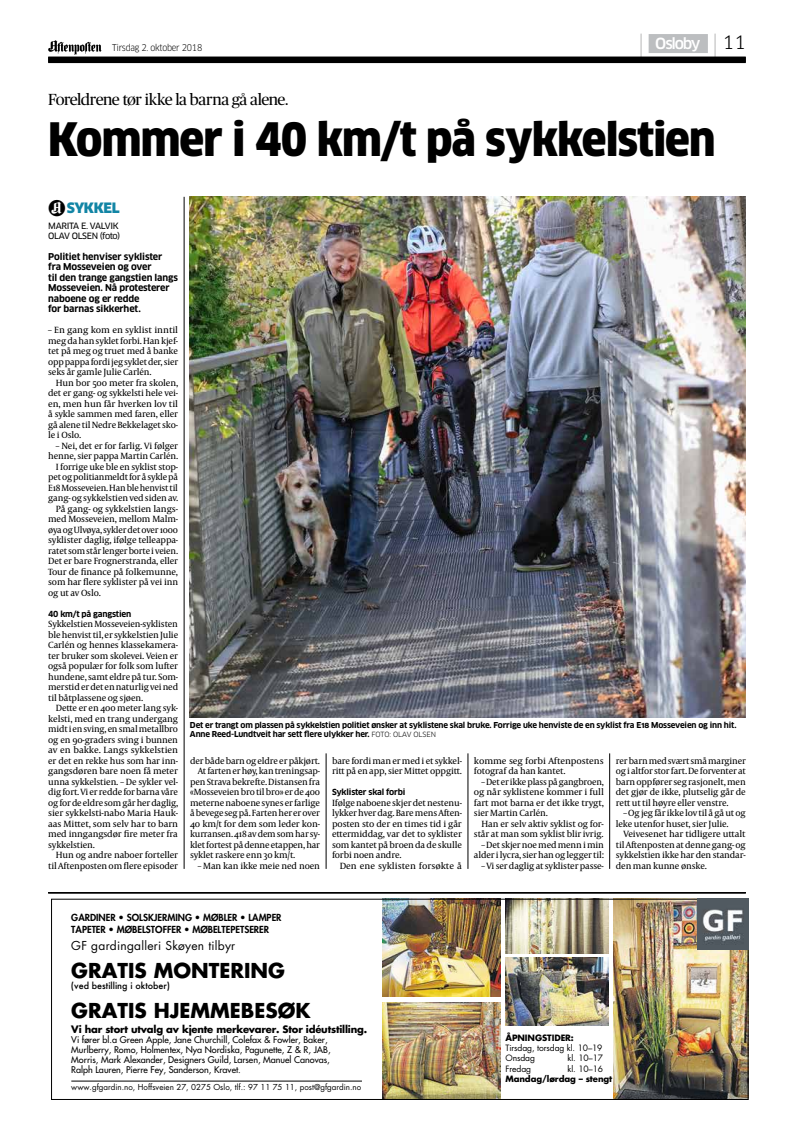
<style>
.page{position:relative;width:794px;height:1134px;background:#fff}
.page>*{position:absolute;margin:0;border:0;box-sizing:border-box;transform-origin:0 0}
.t1{font:900 45px "Clan OT Narr";letter-spacing:-.02em;color:#000}
.t2{font:700 20px "Futura Std";color:#000}
.t3{font:16px "Publico Headline";letter-spacing:-.035em;color:#000}
.t4{font:500 15px "Clan OT";letter-spacing:-.085em;color:#fff}
.t5{font:900 14px "Clan OT";letter-spacing:-.03em;color:#1285a5}
.t6{font:12px "Futura Std";letter-spacing:.02em;color:#000}
.t7{font:700 10px "Futura Std";letter-spacing:-.02em;color:#000}
.t8{font:500 10px "Futura Std";color:#000}
.t9{font:800 9.5px/12px "Futura Std";color:#000}
.t10{font:9.2px/10.5px "Capitolium News 2";letter-spacing:-.015em;color:#000;text-align:justify}
.t11{font:700 9.2px/10.5px "Clan OT";letter-spacing:-.015em;color:#000}
.t12{font:500 9px/10px "Futura Std";color:#000}
.t13{font:500 9px "Futura";color:#000}
.t14{font:9px "Clan OT Narr";letter-spacing:-.03em;color:#000}
.t15{font:8.5px/10.2px "Futura Std";letter-spacing:-.01em;color:#000}
.t16{font:700 8.5px "Futura Std";letter-spacing:-.01em;color:#000}
.t17{font:8.5px/10.5px "Clan OT News";letter-spacing:-.04em;color:#000}
.t18{font:700 8.2px "Clan OT";letter-spacing:-.02em;color:#000}
.t19{font:700 8px/9px "Clan OT";letter-spacing:-.02em;color:#000}
.t20{font:8px "Futura Std";color:#000}
.s1{font-family:"Clan OT Comp";font-weight:100;font-size:25px;color:#000}
.s2{font-weight:400;font-size:18px;color:#000}
.s3{font-family:"M Pi";font-weight:400;font-size:21px;color:#000}
.s4{font-weight:400;font-size:7px}
</style>
<div class="page">
<svg style="left:48px;top:40px;width:54px;height:15px"></svg>
<div style="left:48px;top:57px;width:698px;height:6px;background:#000"></div>
<div style="left:648px;top:34px;width:60px;height:19px;background:#bcbec0"></div>
<hr style="left:71px;top:1081px;width:291px;height:1px;background:#000">
<img style="left:383px;top:901px;width:117px;height:95px">
<img style="left:383px;top:1002px;width:117px;height:96px">
<img style="left:506px;top:901px;width:102px;height:52px">
<img style="left:506px;top:958px;width:102px;height:68px">
<img style="left:614px;top:901px;width:132px;height:197px">
<div style="left:51px;top:899px;width:697px;height:201px;border:1px solid #000"></div>
<img style="left:698px;top:899px;width:50px;height:50px">
<img style="left:190px;top:197px;width:556px;height:520px">
<hr style="left:184px;top:197px;width:1px;height:672px;background:#000">
<hr style="left:326px;top:753px;width:1px;height:116px;background:#000">
<hr style="left:468px;top:753px;width:1px;height:116px;background:#000">
<hr style="left:609px;top:753px;width:1px;height:116px;background:#000">
<hr style="left:48px;top:892px;width:698px;height:1px;background:#000">
<p class="t14" style="left:112px;top:42px;width:92px">tirsdag 2. oktober 2018</p>
<h3 class="t4" style="left:639px;top:34px;width:108px"><span class="s1">|</span> Osloby <span class="s1">|</span> <span class="s2">11</span></h3>
<h3 class="t3" style="left:48px;top:88px;width:242px">Foreldrene tør ikke la barna gå alene.</h3>
<h1 class="t1" style="left:48px;top:114px;width:669px">Kommer i 40 km/t på sykkelstien</h1>
<h3 class="t5" style="left:48px;top:200px;width:73px"><span class="s3">å</span>sykkel</h3>
<p class="t17" style="left:48px;top:220px;width:73px">MARITA E. VALVIK<br>OLAV OLSEN (FOTO)</p>
<p class="t11" style="left:48px;top:251px;width:131px">Politiet henviser syklister<br>fra Mosseveien og over<br>til den trange gangstien langs<br>Mosseveien. Nå protesterer naboene og er redde<br>for barnas sikkerhet.</p>
<p class="t10" style="left:48px;top:325px;width:131px">– En gang kom en syklist inntil meg da han syklet forbi. Han kjef&shy;tet på meg og truet med å banke opp pappa fordi jeg syklet der, sier seks år gamle Julie Carlén.</p>
<p class="t10" style="left:48px;top:377px;width:131px;text-indent:8px">Hun bor 500 meter fra skolen, det er gang- og sykkelsti hele vei&shy;en, men hun får hverken lov til å sykle sammen med faren, eller gå alene til Nedre Bekkelaget sko&shy;le i Oslo.</p>
<p class="t10" style="left:56px;top:440px;width:124px">– Nei, det er for farlig. Vi følger</p>
<p class="t10" style="left:48px;top:451px;width:131px">henne, sier pappa Martin Carlén.</p>
<p class="t10" style="left:56px;top:461px;width:124px">I forrige uke ble en syklist stop-</p>
<p class="t10" style="left:48px;top:472px;width:131px">pet og politianmeldt for å sykle på</p>
<p class="t10" style="left:48px;top:482px;width:131px">E18 Mosseveien. Han ble henvist til</p>
<p class="t10" style="left:48px;top:493px;width:131px">gang- og sykkelstien ved siden av.</p>
<p class="t10" style="left:56px;top:503px;width:124px">På gang- og sykkelstien langs-</p>
<p class="t10" style="left:48px;top:514px;width:131px">med Mosseveien, mellom Malm-</p>
<p class="t10" style="left:48px;top:524px;width:131px">øya og Ulvøya, sykler det over 1000</p>
<p class="t10" style="left:48px;top:535px;width:131px">syklister daglig, ifølge telleappa-</p>
<p class="t10" style="left:48px;top:545px;width:131px">ratet som står lenger borte i veien.</p>
<p class="t10" style="left:48px;top:556px;width:131px">Det er bare Frognerstranda, eller</p>
<p class="t10" style="left:48px;top:566px;width:131px">Tour de finance på folkemunne,</p>
<p class="t10" style="left:48px;top:577px;width:131px">som har flere syklister på vei inn</p>
<p class="t10" style="left:48px;top:587px;width:54px">og ut av Oslo.</p>
<p class="t18" style="left:48px;top:609px;width:85px">40 km/t på gangstien</p>
<p class="t10" style="left:48px;top:619px;width:131px">Sykkelstien Mosseveien-syklisten ble henvist til, er sykkelstien Julie Carlén og hennes klassekamera&shy;ter bruker som skolevei. Veien er også populær for folk som lufter hundene, samt eldre på tur. Som&shy;merstid er det en naturlig vei ned til båtplassene og sjøen.</p>
<p class="t10" style="left:48px;top:703px;width:131px;text-indent:8px">Dette er en 400 meter lang syk&shy;kelsti, med en trang undergang midt i en sving, en smal metallbro og en 90-graders sving i bunnen av en bakke. Langs sykkelstien er det en rekke hus som har inn&shy;gangsdøren bare noen få meter unna sykkelstien. – De sykler vel&shy;dig fort. Vi er redde for barna våre og for de eldre som går her daglig, sier sykkelsti-nabo Maria Hauk&shy;aas Mittet, som selv har to barn med inngangsdør fire meter fra sykkelstien.</p>
<p class="t10" style="left:48px;top:850px;width:131px;text-align:right">Hun og andre naboer forteller til Aftenposten om flere episoder</p>
<p class="t19" style="left:190px;top:721px;width:548px">Det er trangt om plassen på sykkelstien politiet ønsker at syklistene skal bruke. Forrige uke henviste de en syklist fra E18 Mosseveien og inn hit.<br>Anne Reed-Lundtveit har sett flere ulykker her. <span class="s4">Foto: OLAV OLSEN</span></p>
<p class="t10" style="left:190px;top:755px;width:131px">der både barn og eldre er påkjørt.</p>
<p class="t10" style="left:198px;top:766px;width:124px">At farten er høy, kan treningsap-</p>
<p class="t10" style="left:190px;top:776px;width:131px">pen Strava bekrefte. Distansen fra</p>
<p class="t10" style="left:190px;top:787px;width:131px">«Mosseveien bro til bro» er de 400</p>
<p class="t10" style="left:190px;top:797px;width:131px">meterne naboene synes er farlige</p>
<p class="t10" style="left:190px;top:808px;width:131px">å bevege seg på. Farten her er over</p>
<p class="t10" style="left:190px;top:818px;width:131px">40 km/t for dem som leder kon-</p>
<p class="t10" style="left:190px;top:829px;width:131px">kurransen. 418 av dem som har sy-</p>
<p class="t10" style="left:190px;top:839px;width:131px">klet fortest på denne etappen, har</p>
<p class="t10" style="left:190px;top:850px;width:107px">syklet raskere enn 30 km/t.</p>
<p class="t10" style="left:198px;top:860px;width:124px">– Man kan ikke meie ned noen</p>
<p class="t10" style="left:332px;top:755px;width:131px">bare fordi man er med i et sykkel&shy;ritt på en app, sier Mittet oppgitt.</p>
<p class="t18" style="left:332px;top:788px;width:75px">Syklister skal forbi</p>
<p class="t10" style="left:332px;top:797px;width:131px">Ifølge naboene skjer det nestenu&shy;lykker hver dag. Bare mens Aften&shy;posten sto der en times tid i går ettermiddag, var det to syklister som kantet på broen da de skulle forbi noen andre.</p>
<p class="t10" style="left:340px;top:860px;width:124px">Den ene syklisten forsøkte å</p>
<p class="t10" style="left:474px;top:755px;width:131px">komme seg forbi Aftenpostens fotograf da han kantet.</p>
<p class="t10" style="left:474px;top:776px;width:131px;text-indent:8px">– Det er ikke plass på gangbroen, og når syklistene kommer i full fart mot barna er det ikke trygt, sier Martin Carlén.</p>
<p class="t10" style="left:474px;top:818px;width:131px;text-align:right">Han er selv aktiv syklist og for&shy;står at man som syklist blir ivrig.</p>
<p class="t10" style="left:474px;top:839px;width:131px;text-align:right">– Det skjer noe med menn i min alder i lycra, sier han og legger til:</p>
<p class="t10" style="left:481px;top:860px;width:124px">– Vi ser daglig at syklister passe-</p>
<p class="t10" style="left:616px;top:755px;width:131px">rer barn med svært små marginer og i altfor stor fart. De forventer at barn oppfører seg rasjonelt, men det gjør de ikke, plutselig går de rett ut til høyre eller venstre.</p>
<p class="t10" style="left:616px;top:808px;width:131px;text-indent:8px">– Og jeg får ikke lov til å gå ut og leke utenfor huset, sier Julie.</p>
<p class="t10" style="left:616px;top:829px;width:131px;text-indent:8px">Veivesenet har tidligere uttalt til Aftenposten at denne gang- og sykkelstien ikke har den standar&shy;den man kunne ønske.</p>
<p class="t9" style="left:71px;top:911px;width:212px">GARDINER • SOLSKJERMING • MØBLER • LAMPER<br>TAPETER • MØBELSTOFFER • MØBELTEPETSERER</p>
<h3 class="t6" style="left:71px;top:938px;width:165px">GF gardingalleri Skøyen tilbyr</h3>
<h2 class="t2" style="left:71px;top:957px;width:215px">GRATIS MONTERING</h2>
<p class="t8" style="left:71px;top:980px;width:86px">(ved bestilling i juni)</p>
<h2 class="t2" style="left:71px;top:997px;width:241px">GRATIS HJEMMEBESØK</h2>
<p class="t13" style="left:71px;top:980px;width:101px">(ved bestilling i oktober)</p>
<p class="t7" style="left:71px;top:1022px;width:297px">Vi har stort utvalg av kjente merkevarer. Stor idéutstilling.</p>
<p class="t12" style="left:71px;top:1035px;width:261px">Vi fører bl.a Green Apple, Jane Churchill, Colefax &amp; Fowler, Baker, Murlberry, Romo, Holmentex, Nya Nordiska, Pagunette, Z &amp; R, JAB, Morris, Mark Alexander, Designers Guild, Larsen, Manuel Canovas, Ralph Lauren, Pierre Fey, Sanderson, Kravet.</p>
<p class="t16" style="left:505px;top:1032px;width:70px">ÅPNINGSTIDER:</p>
<p class="t15" style="left:505px;top:1043px;width:99px">Tirsdag, torsdag kl. 10–19<br>Onsdag</p>
<p class="t15" style="left:567px;top:1053px;width:37px">kl. 10–17</p>
<p class="t15" style="left:505px;top:1063px;width:27px">Fredag</p>
<p class="t15" style="left:567px;top:1063px;width:37px">kl. 10–16</p>
<p class="t16" style="left:505px;top:1073px;width:108px">Mandag/lørdag – stengt</p>
<p class="t20" style="left:71px;top:1082px;width:291px">www.gfgardin.no, Hoffsveien 27, 0275 Oslo, tlf.: 97 11 75 11, post@gfgardin.no</p>
</div>
